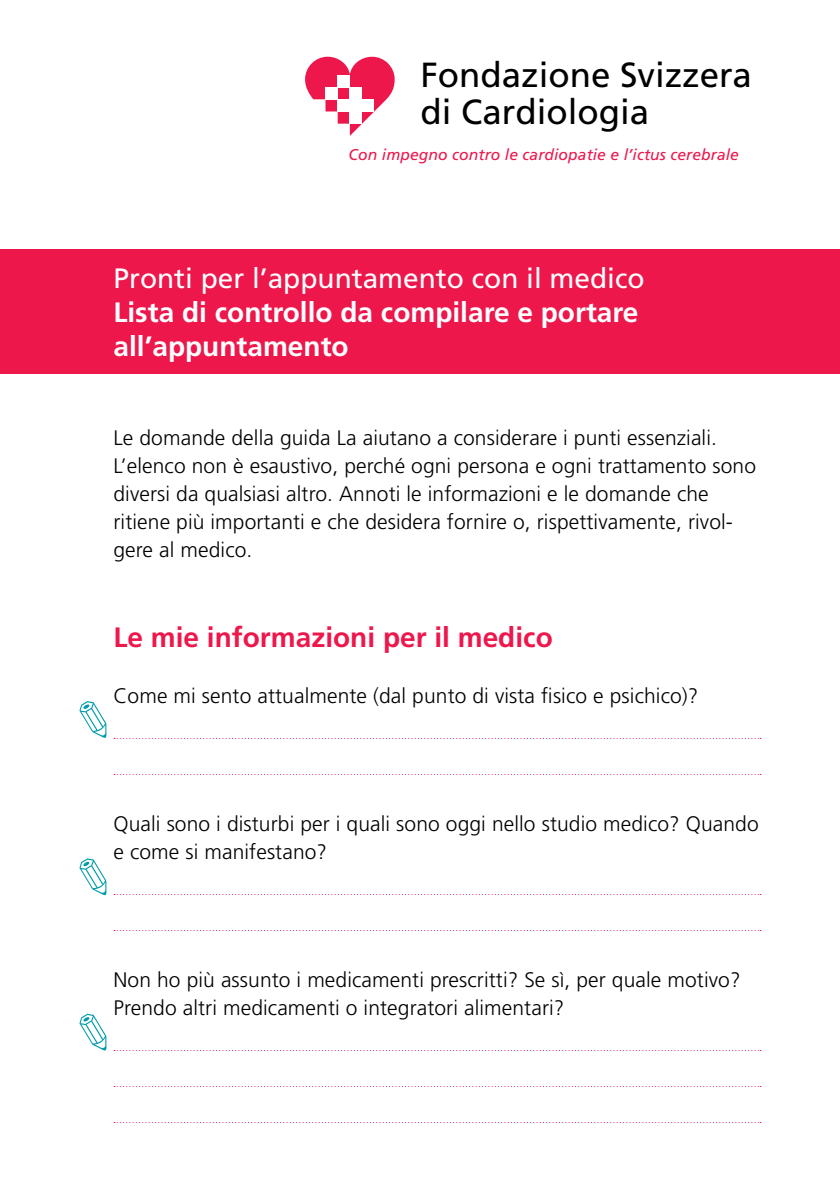
<style>
.page{position:relative;width:840px;height:1191px;background:#fff}
.page>*{position:absolute;margin:0;border:0;box-sizing:border-box;transform-origin:0 0}
.t1{font:34.8px/36.2px "Frutiger";color:#000}
.t2{font:700 28px/33.6px "Frutiger";color:#fff}
.t3{font:28px "Frutiger";color:#fff}
.t4{font:700 28px "Frutiger";color:#ed174c}
.t5{font:300 21px/28px "Frutiger";letter-spacing:.005em;color:#000}
.t6{font:italic 15.6px "Frutiger";letter-spacing:.005em;color:#ed174c}
</style>
<div class="page">
<div style="left:0;top:249px;width:839px;height:125px;background:#ed174c"></div>
<svg style="left:114px;top:738px;width:646px;height:1px"></svg>
<svg style="left:114px;top:774px;width:646px;height:1px"></svg>
<svg style="left:114px;top:894px;width:646px;height:1px"></svg>
<svg style="left:114px;top:930px;width:646px;height:1px"></svg>
<svg style="left:114px;top:1050px;width:646px;height:1px"></svg>
<svg style="left:114px;top:1086px;width:646px;height:1px"></svg>
<svg style="left:114px;top:1122px;width:646px;height:1px"></svg>
<svg style="left:79px;top:701px;width:27px;height:37px"></svg>
<svg style="left:79px;top:858px;width:27px;height:37px"></svg>
<svg style="left:79px;top:1013px;width:27px;height:37px"></svg>
<svg style="left:305px;top:57px;width:89px;height:79px"></svg>
<div style="left:325px;top:87px;width:12px;height:12px;background:#fff"></div>
<div style="left:337px;top:75px;width:12px;height:12px;background:#fff"></div>
<div style="left:337px;top:99px;width:37px;height:12px;background:#fff"></div>
<div style="left:349px;top:87px;width:13px;height:37px;background:#fff"></div>
<h1 class="t1" style="left:420px;top:57px;width:333px">Fondazione Svizzera di Cardiologia</h1>
<p class="t6" style="left:348px;top:146px;width:391px">Con impegno contro le cardiopatie e l’ictus cerebrale</p>
<h2 class="t3" style="left:113px;top:262px;width:532px">Pronti per l’appuntamento con il medico</h2>
<h2 class="t2" style="left:113px;top:295px;width:526px">Lista di controllo da compilare e portare all’appuntamento</h2>
<p class="t5" style="left:113px;top:424px;width:643px">Le domande della guida La aiutano a considerare i punti essenziali.<br>L’elenco non è esaustivo, perché ogni persona e ogni trattamento sono diversi da qualsiasi altro. Annoti le informazioni e le domande che ritiene più importanti e che desidera fornire o, rispettivamente, rivol&shy;gere al medico.</p>
<h2 class="t4" style="left:113px;top:620px;width:440px">Le mie informazioni per il medico</h2>
<p class="t5" style="left:113px;top:681px;width:586px">Come mi sento attualmente (dal punto di vista fisico e psichico)?</p>
<p class="t5" style="left:113px;top:809px;width:646px">Quali sono i disturbi per i quali sono oggi nello studio medico? Quando e come si manifestano?</p>
<p class="t5" style="left:113px;top:965px;width:628px">Non ho più assunto i medicamenti prescritti? Se sì, per quale motivo?<br>Prendo altri medicamenti o integratori alimentari?</p>
</div>
